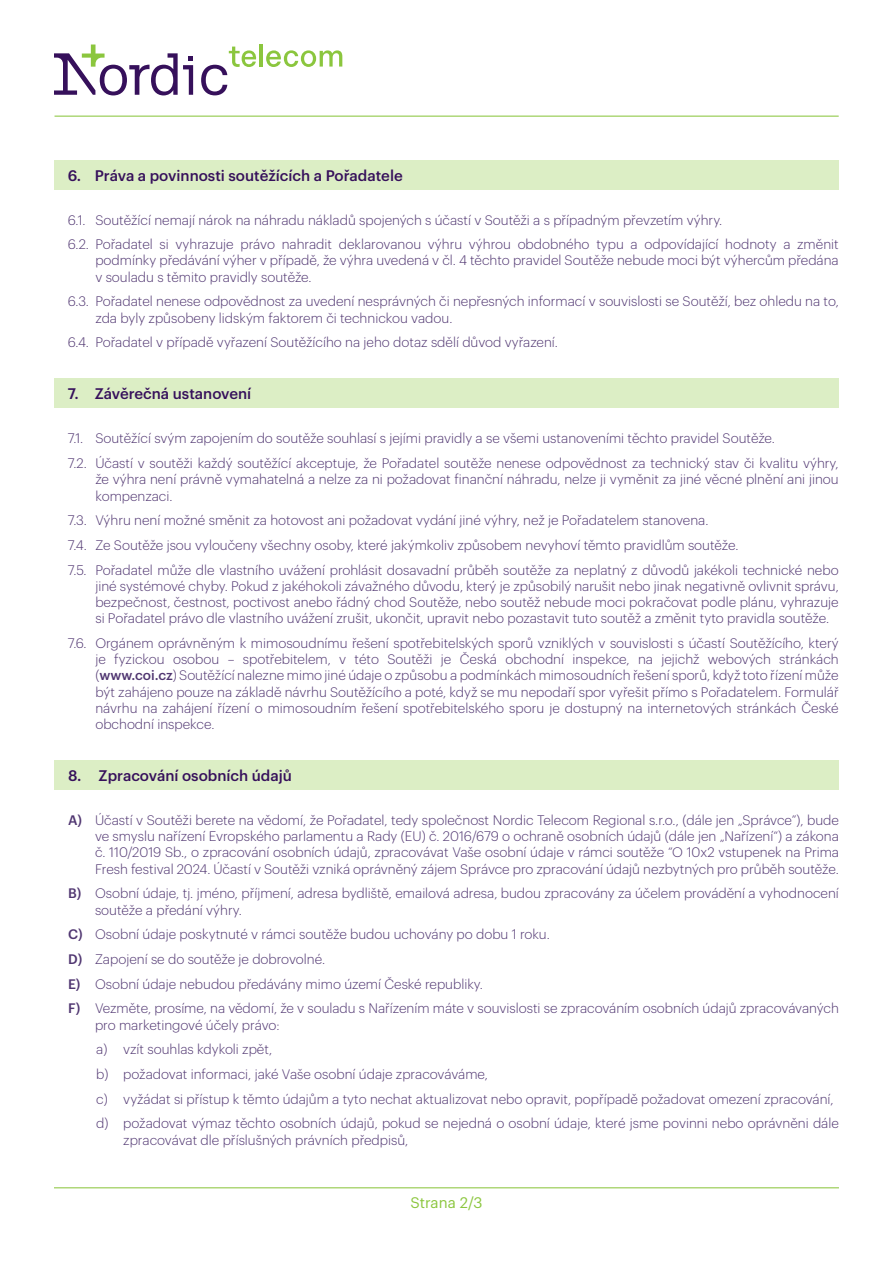
<style>
.page{position:relative;width:893px;height:1263px;background:#fff}
.page>*{position:absolute;margin:0;border:0;box-sizing:border-box;transform-origin:0 0}
.t1{font:500 15px "Graphik";color:#36105b}
.t2{font:15px "Graphik";color:#8bc63e}
.t3{font:300 13.5px/16.2px "Graphik";color:#503671}
.s1{font-weight:500}
</style>
<div class="page">
<svg style="left:266px;top:50px;width:76px;height:17px"></svg>
<hr style="left:259px;top:44px;width:4px;height:23px;background:#8bc63e">
<svg style="left:54px;top:45px;width:139px;height:50px"></svg>
<svg style="left:201px;top:47px;width:56px;height:48px"></svg>
<hr style="left:55px;top:115px;width:784px;height:2px;background:#8bc63e">
<hr style="left:54px;top:1187px;width:785px;height:1px;background:#8bc63e">
<div style="left:54px;top:160px;width:785px;height:29px;background:#dceec5"></div>
<div style="left:54px;top:379px;width:785px;height:29px;background:#dceec5"></div>
<div style="left:54px;top:760px;width:785px;height:30px;background:#dceec5"></div>
<p class="t1" style="left:68px;top:164px;width:336px">6. Práva a povinnosti soutěžících a Pořadatele</p>
<p class="t3" style="left:68px;top:206px;width:772px;line-height:24.8px">6.1. Soutěžící nemají nárok na náhradu nákladů spojených s účastí v Soutěži a s případným převzetím výhry.<br>6.2. Pořadatel si vyhrazuje právo nahradit deklarovanou výhru výhrou obdobného typu a odpovídající hodnoty a změnit</p>
<p class="t3" style="left:95px;top:251px;width:745px">podmínky předávání výher v případě, že výhra uvedená v čl. 4 těchto pravidel Soutěže nebude moci být výhercům předána v souladu s těmito pravidly soutěže.</p>
<p class="t3" style="left:95px;top:292px;width:745px;text-indent:-28px">6.3. Pořadatel nenese odpovědnost za uvedení nesprávných či nepřesných informací v souvislosti se Soutěží, bez ohledu na to, zda byly způsobeny lidským faktorem či technickou vadou.</p>
<p class="t3" style="left:68px;top:333px;width:492px">6.4. Pořadatel v případě vyřazení Soutěžícího na jeho dotaz sdělí důvod vyřazení.</p>
<p class="t1" style="left:68px;top:383px;width:185px">7. Závěrečná ustanovení</p>
<p class="t3" style="left:68px;top:425px;width:772px;line-height:24.8px">7.1. Soutěžící svým zapojením do soutěže souhlasí s jejími pravidly a se všemi ustanoveními těchto pravidel Soutěže.<br>7.2. Účastí v soutěži každý soutěžící akceptuje, že Pořadatel soutěže nenese odpovědnost za technický stav či kvalitu výhry,</p>
<p class="t3" style="left:95px;top:470px;width:745px">že výhra není právně vymahatelná a nelze za ni požadovat finanční náhradu, nelze ji vyměnit za jiné věcné plnění ani jinou kompenzaci.</p>
<p class="t3" style="left:68px;top:507px;width:772px;line-height:24.8px">7.3. Výhru není možné směnit za hotovost ani požadovat vydání jiné výhry, než je Pořadatelem stanovena.<br>7.4. Ze Soutěže jsou vyloučeny všechny osoby, které jakýmkoliv způsobem nevyhoví těmto pravidlům soutěže.<br>7.5. Pořadatel může dle vlastního uvážení prohlásit dosavadní průběh soutěže za neplatný z důvodů jakékoli technické nebo</p>
<p class="t3" style="left:95px;top:577px;width:745px;text-align:justify">jiné systémové chyby. Pokud z jakéhokoli závažného důvodu, který je způsobilý narušit nebo jinak negativně ovlivnit správu, bezpečnost, čestnost, poctivost anebo řádný chod Soutěže, nebo soutěž nebude moci pokračovat podle plánu, vyhrazuje si Pořadatel právo dle vlastního uvážení zrušit, ukončit, upravit nebo pozastavit tuto soutěž a změnit tyto pravidla soutěže.</p>
<p class="t3" style="left:95px;top:634px;width:745px;text-align:justify;text-indent:-28px">7.6. Orgánem oprávněným k mimosoudnímu řešení spotřebitelských sporů vzniklých v souvislosti s účastí Soutěžícího, který je fyzickou osobou – spotřebitelem, v této Soutěži je Česká obchodní inspekce, na jejichž webových stránkách (<span class="s1">www.coi.cz</span>) Soutěžící nalezne mimo jiné údaje o způsobu a podmínkách mimosoudních řešení sporů, když toto řízení může být zahájeno pouze na základě návrhu Soutěžícího a poté, když se mu nepodaří spor vyřešit přímo s Pořadatelem. Formulář návrhu na zahájení řízení o mimosoudním řešení spotřebitelského sporu je dostupný na internetových stránkách České obchodní inspekce.</p>
<p class="t1" style="left:68px;top:764px;width:225px">8. Zpracování osobních údajů</p>
<p class="t3" style="left:95px;top:811px;width:745px;text-align:justify;text-indent:-27px"><span class="s1">A)</span> Účastí v Soutěži berete na vědomí, že Pořadatel, tedy společnost Nordic Telecom Regional s.r.o., (dále jen „Správce”), bude ve smyslu nařízení Evropského parlamentu a Rady (EU) č. 2016/679 o ochraně osobních údajů (dále jen „Nařízení“) a zákona č. 110/2019 Sb., o zpracování osobních údajů, zpracovávat Vaše osobní údaje v rámci soutěže “O 10x2 vstupenek na Prima Fresh festival 2024. Účastí v Soutěži vzniká oprávněný zájem Správce pro zpracování údajů nezbytných pro průběh soutěže.</p>
<p class="t3" style="left:95px;top:884px;width:745px;text-indent:-27px"><span class="s1">B)</span> Osobní údaje, tj. jméno, příjmení, adresa bydliště, emailová adresa, budou zpracovány za účelem provádění a vyhodnocení soutěže a předání výhry.</p>
<p class="t3" style="left:68px;top:921px;width:772px;line-height:24.8px"><span class="s1">C)</span> Osobní údaje poskytnuté v rámci soutěže budou uchovány po dobu 1 roku.<br><span class="s1">D)</span> Zapojení se do soutěže je dobrovolné.<br><span class="s1">E)</span> Osobní údaje nebudou předávány mimo území České republiky.<br><span class="s1">F)</span> Vezměte, prosíme, na vědomí, že v souladu s Nařízením máte v souvislosti se zpracováním osobních údajů zpracovávaných</p>
<p class="t3" style="left:95px;top:1011px;width:745px;line-height:24.8px">pro marketingové účely právo:<br>a) vzít souhlas kdykoli zpět,<br>b) požadovat informaci, jaké Vaše osobní údaje zpracováváme,<br>c) vyžádat si přístup k těmto údajům a tyto nechat aktualizovat nebo opravit, popřípadě požadovat omezení zpracování, d) požadovat výmaz těchto osobních údajů, pokud se nejedná o osobní údaje, které jsme povinni nebo oprávněni dále</p>
<p class="t3" style="left:123px;top:1130px;width:286px">zpracovávat dle příslušných právních předpisů,</p>
<p class="t2" style="left:410px;top:1191px;width:74px">Strana 2/3</p>
</div>
